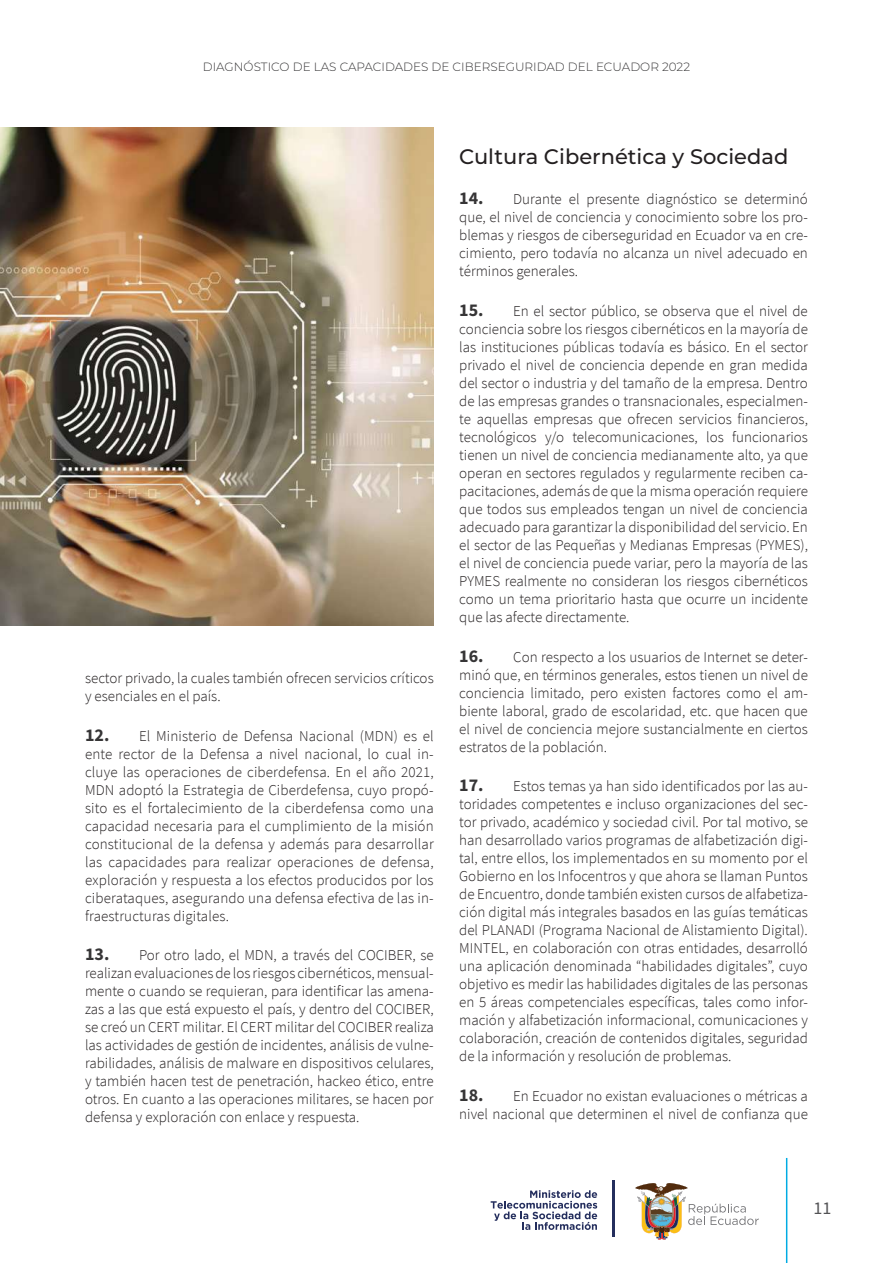
<style>
.page{position:relative;width:893px;height:1263px;background:#fff}
.page>*{position:absolute;margin:0;border:0;box-sizing:border-box;transform-origin:0 0}
.t1{font:500 21px "Montserrat";color:#231f20}
.t2{font:18px "Source Sans Pro";color:#535355}
.t3{font:300 15px/18px "Source Sans Pro";color:#231f20;text-align:justify}
.t4{font:300 12px "Montserrat";color:#363536}
.s1{font-weight:700;font-size:18px;color:#363536}
</style>
<div class="page">
<img style="left:635px;top:1183px;width:124px;height:57px">
<svg style="left:491px;top:1190px;width:106px;height:40px"></svg>
<hr style="left:612px;top:1180px;width:2px;height:57px;background:#242e5d">
<hr style="left:786px;top:1158px;width:1px;height:105px;background:#00abe3">
<img style="left:0;top:128px;width:434px;height:497px">
<p class="t4" style="left:203px;top:59px;width:489px">DIAGNÓSTICO DE LAS CAPACIDADES DE CIBERSEGURIDAD DEL ECUADOR 2022</p>
<p class="t3" style="left:85px;top:669px;width:350px">sector privado, la cuales también ofrecen servicios críticos y esenciales en el país.</p>
<p class="t3" style="left:85px;top:727px;width:350px"><span class="s1">12.</span> El Ministerio de Defensa Nacional (MDN) es el ente rector de la Defensa a nivel nacional, lo cual in&shy;cluye las operaciones de ciberdefensa. En el año 2021, MDN adoptó la Estrategia de Ciberdefensa, cuyo propó&shy;sito es el fortalecimiento de la ciberdefensa como una capacidad necesaria para el cumplimiento de la misión constitucional de la defensa y además para desarrollar las capacidades para realizar operaciones de defensa, exploración y respuesta a los efectos producidos por los ciberataques, asegurando una defensa efectiva de las in&shy;fraestructuras digitales.</p>
<p class="t3" style="left:85px;top:946px;width:350px"><span class="s1">13.</span> Por otro lado, el MDN, a través del COCIBER, se realizan evaluaciones de los riesgos cibernéticos, mensual&shy;mente o cuando se requieran, para identificar las amena&shy;zas a las que está expuesto el país, y dentro del COCIBER, se creó un CERT militar. El CERT militar del COCIBER realiza las actividades de gestión de incidentes, análisis de vulne&shy;rabilidades, análisis de malware en dispositivos celulares, y también hacen test de penetración, hackeo ético, entre otros. En cuanto a las operaciones militares, se hacen por defensa y exploración con enlace y respuesta.</p>
<h1 class="t1" style="left:459px;top:142px;width:331px">Cultura Cibernética y Sociedad</h1>
<p class="t3" style="left:459px;top:190px;width:350px"><span class="s1">14.</span> Durante el presente diagnóstico se determinó que, el nivel de conciencia y conocimiento sobre los pro&shy;blemas y riesgos de ciberseguridad en Ecuador va en cre&shy;cimiento, pero todavía no alcanza un nivel adecuado en términos generales.</p>
<p class="t3" style="left:459px;top:302px;width:350px"><span class="s1">15.</span> En el sector público, se observa que el nivel de conciencia sobre los riesgos cibernéticos en la mayoría de las instituciones públicas todavía es básico. En el sector privado el nivel de conciencia depende en gran medida del sector o industria y del tamaño de la empresa. Dentro de las empresas grandes o transnacionales, especialmen&shy;te aquellas empresas que ofrecen servicios financieros, tecnológicos y/o telecomunicaciones, los funcionarios tienen un nivel de conciencia medianamente alto, ya que operan en sectores regulados y regularmente reciben ca&shy;pacitaciones, además de que la misma operación requiere que todos sus empleados tengan un nivel de conciencia adecuado para garantizar la disponibilidad del servicio. En el sector de las Pequeñas y Medianas Empresas (PYMES), el nivel de conciencia puede variar, pero la mayoría de las PYMES realmente no consideran los riesgos cibernéticos como un tema prioritario hasta que ocurre un incidente que las afecte directamente.</p>
<p class="t3" style="left:459px;top:648px;width:350px"><span class="s1">16.</span> Con respecto a los usuarios de Internet se deter&shy;minó que, en términos generales, estos tienen un nivel de conciencia limitado, pero existen factores como el am&shy;biente laboral, grado de escolaridad, etc. que hacen que el nivel de conciencia mejore sustancialmente en ciertos estratos de la población.</p>
<p class="t3" style="left:459px;top:777px;width:350px"><span class="s1">17.</span> Estos temas ya han sido identificados por las au&shy;toridades competentes e incluso organizaciones del sec&shy;tor privado, académico y sociedad civil. Por tal motivo, se han desarrollado varios programas de alfabetización digi&shy;tal, entre ellos, los implementados en su momento por el Gobierno en los Infocentros y que ahora se llaman Puntos de Encuentro, donde también existen cursos de alfabetiza&shy;ción digital más integrales basados en las guías temáticas del PLANADI (Programa Nacional de Alistamiento Digital).<br>MINTEL, en colaboración con otras entidades, desarrolló una aplicación denominada “habilidades digitales”, cuyo objetivo es medir las habilidades digitales de las personas en 5 áreas competenciales específicas, tales como infor&shy;mación y alfabetización informacional, comunicaciones y colaboración, creación de contenidos digitales, seguridad de la información y resolución de problemas.</p>
<p class="t3" style="left:459px;top:1087px;width:350px"><span class="s1">18.</span> En Ecuador no existan evaluaciones o métricas a nivel nacional que determinen el nivel de confianza que</p>
<p class="t2" style="left:813px;top:1196px;width:19px">11</p>
</div>
